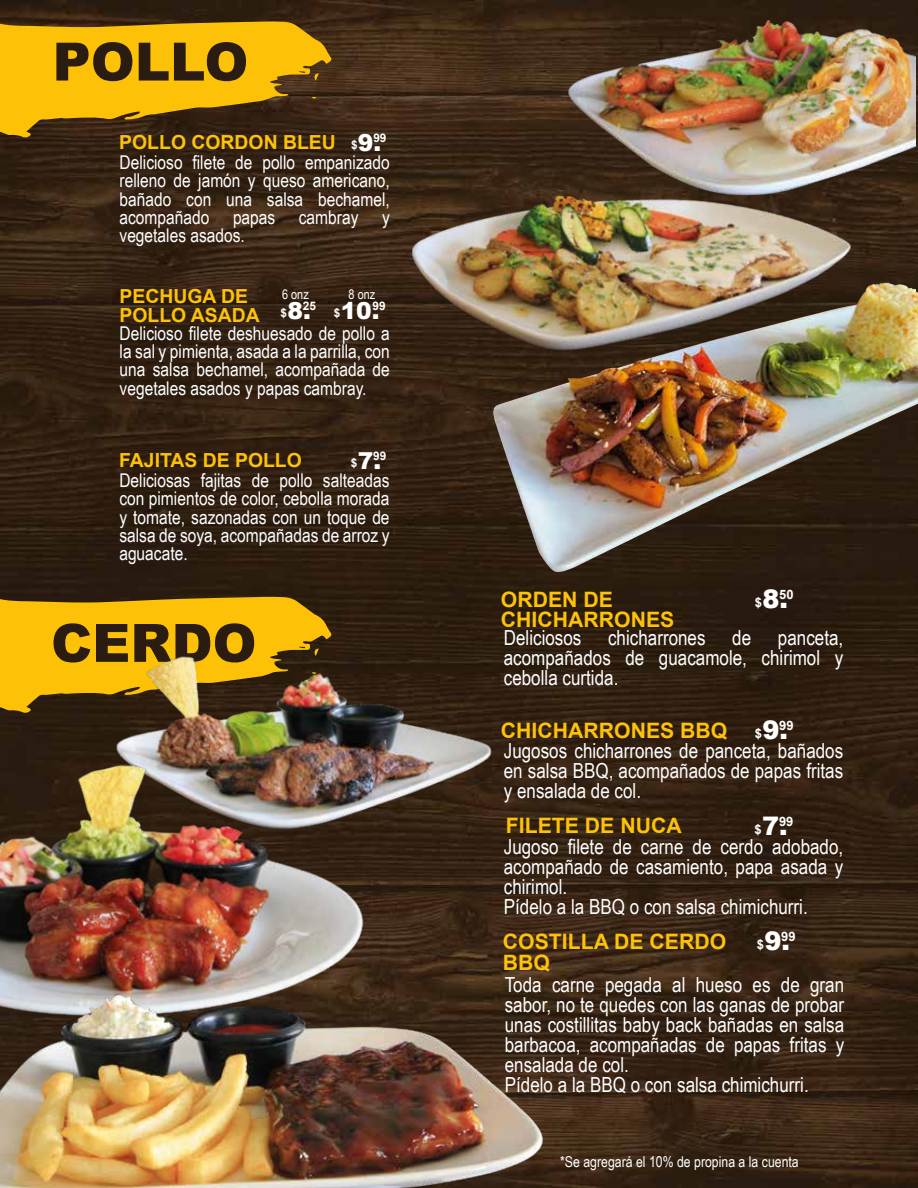
<style>
.page{position:relative;width:918px;height:1188px;background:#fff}
.page>*{position:absolute;margin:0;border:0;box-sizing:border-box;transform-origin:0 0}
.t1{font:900 52.8px "Arial";color:#2b1c12}
.t2{font:900 25.65px "Arial";color:#fff}
.t3{font:900 23.4px "Arial";color:#fff}
.t4{font:700 21.3px/20.7px "Arial";color:#fdc208}
.t5{font:20.85px/20.1px "Arial Narrow";color:#fff;text-align:justify}
.t6{font:700 19.35px/18.9px "Arial";color:#fdc208}
.t7{font:18.9px/18.3px "Arial Narrow";color:#fff;text-align:justify}
.t8{font:15px "Arial Narrow";color:#fff}
.t9{font:13.35px "Arial Narrow";color:#fff}
.t10{font:700 12.9px "Arial";color:#fff}
.t11{font:700 11.85px "Arial";color:#fff}
</style>
<div class="page">
<img style="left:0;top:0;width:918px;height:1188px">
<svg style="left:0;top:597px;width:332px;height:116px;background:#e0ab08"></svg>
<svg style="left:0;top:21px;width:332px;height:117px;background:#c0910c"></svg>
<img style="left:390px;top:155px;width:473px;height:234px">
<img style="left:555px;top:13px;width:360px;height:190px">
<img style="left:110px;top:648px;width:391px;height:193px">
<img style="left:0;top:757px;width:365px;height:198px">
<img style="left:0;top:955px;width:557px;height:233px">
<img style="left:490px;top:282px;width:428px;height:292px">
<h1 class="t1" style="left:53px;top:23px;width:197px">POLLO</h1>
<p class="t3" style="left:358px;top:125px;width:30px">9.<sup>99</sup></p>
<p class="t6" style="left:119px;top:133px;width:218px">POLLO CORDON BLEU</p>
<p class="t7" style="left:120px;top:153px;width:272px">Delicioso filete de pollo empanizado relleno de jamón y queso americano, bañado con una salsa bechamel, acompañado papas cambray y vegetales asados.</p>
<p class="t11" style="left:351px;top:137px;width:8px">$</p>
<p class="t6" style="left:119px;top:287px;width:142px">PECHUGA DE<br>POLLO ASADA</p>
<p class="t7" style="left:120px;top:323px;width:272px">Delicioso filete deshuesado de pollo a la sal y pimienta, asada a la parrilla, con una salsa bechamel, acompañada de vegetales asados y papas cambray.</p>
<p class="t9" style="left:282px;top:284px;width:28px">6 onz</p>
<p class="t9" style="left:349px;top:284px;width:28px">8 onz</p>
<p class="t3" style="left:341px;top:293px;width:47px">10.<sup>99</sup></p>
<p class="t3" style="left:288px;top:293px;width:30px">8.<sup>25</sup></p>
<p class="t11" style="left:281px;top:305px;width:8px">$</p>
<p class="t11" style="left:334px;top:305px;width:8px">$</p>
<p class="t3" style="left:358px;top:443px;width:30px">7.<sup>99</sup></p>
<p class="t6" style="left:119px;top:451px;width:184px">FAJITAS DE POLLO</p>
<p class="t7" style="left:119px;top:470px;width:272px">Deliciosas fajitas de pollo salteadas con pimientos de color, cebolla morada y tomate, sazonadas con un toque de salsa de soya, acompañadas de arroz y aguacate.</p>
<p class="t11" style="left:351px;top:455px;width:8px">$</p>
<h1 class="t1" style="left:51px;top:605px;width:207px">CERDO</h1>
<p class="t2" style="left:762px;top:580px;width:33px">8.<sup>50</sup></p>
<p class="t4" style="left:501px;top:589px;width:175px">ORDEN DE<br>CHICHARRONES</p>
<p class="t5" style="left:504px;top:627px;width:79px">Deliciosos</p>
<p class="t5" style="left:608px;top:627px;width:99px">chicharrones</p>
<p class="t5" style="left:732px;top:627px;width:20px">de</p>
<p class="t10" style="left:755px;top:593px;width:9px">$</p>
<p class="t5" style="left:504px;top:627px;width:341px;text-indent:274px">panceta, acompañados de guacamole, chirimol y cebolla curtida.</p>
<p class="t2" style="left:762px;top:711px;width:33px">9.<sup>99</sup></p>
<p class="t4" style="left:501px;top:720px;width:228px">CHICHARRONES BBQ</p>
<p class="t5" style="left:504px;top:740px;width:341px">Jugosos chicharrones de panceta, bañados en salsa BBQ, acompañados de papas fritas y ensalada de col.</p>
<p class="t10" style="left:755px;top:724px;width:9px">$</p>
<p class="t2" style="left:762px;top:807px;width:33px">7.<sup>99</sup></p>
<p class="t4" style="left:506px;top:816px;width:177px">FILETE DE NUCA</p>
<p class="t5" style="left:504px;top:836px;width:341px;text-align:left">Jugoso filete de carne de cerdo adobado, acompañado de casamiento, papa asada y chirimol.<br>Pídelo a la BBQ o con salsa chimichurri.</p>
<p class="t10" style="left:755px;top:820px;width:9px">$</p>
<p class="t2" style="left:764px;top:923px;width:33px">9.<sup>99</sup></p>
<p class="t4" style="left:503px;top:931px;width:225px">COSTILLA DE CERDO<br>BBQ</p>
<p class="t5" style="left:505px;top:974px;width:341px;text-align:left">Toda carne pegada al hueso es de gran sabor, no te quedes con las ganas de probar unas costillitas baby back bañadas en salsa barbacoa, acompañadas de papas fritas y ensalada de col.<br>Pídelo a la BBQ o con salsa chimichurri.</p>
<p class="t10" style="left:757px;top:935px;width:9px">$</p>
<p class="t8" style="left:560px;top:1151px;width:240px">*Se agregará el 10% de propina a la cuenta</p>
</div>
